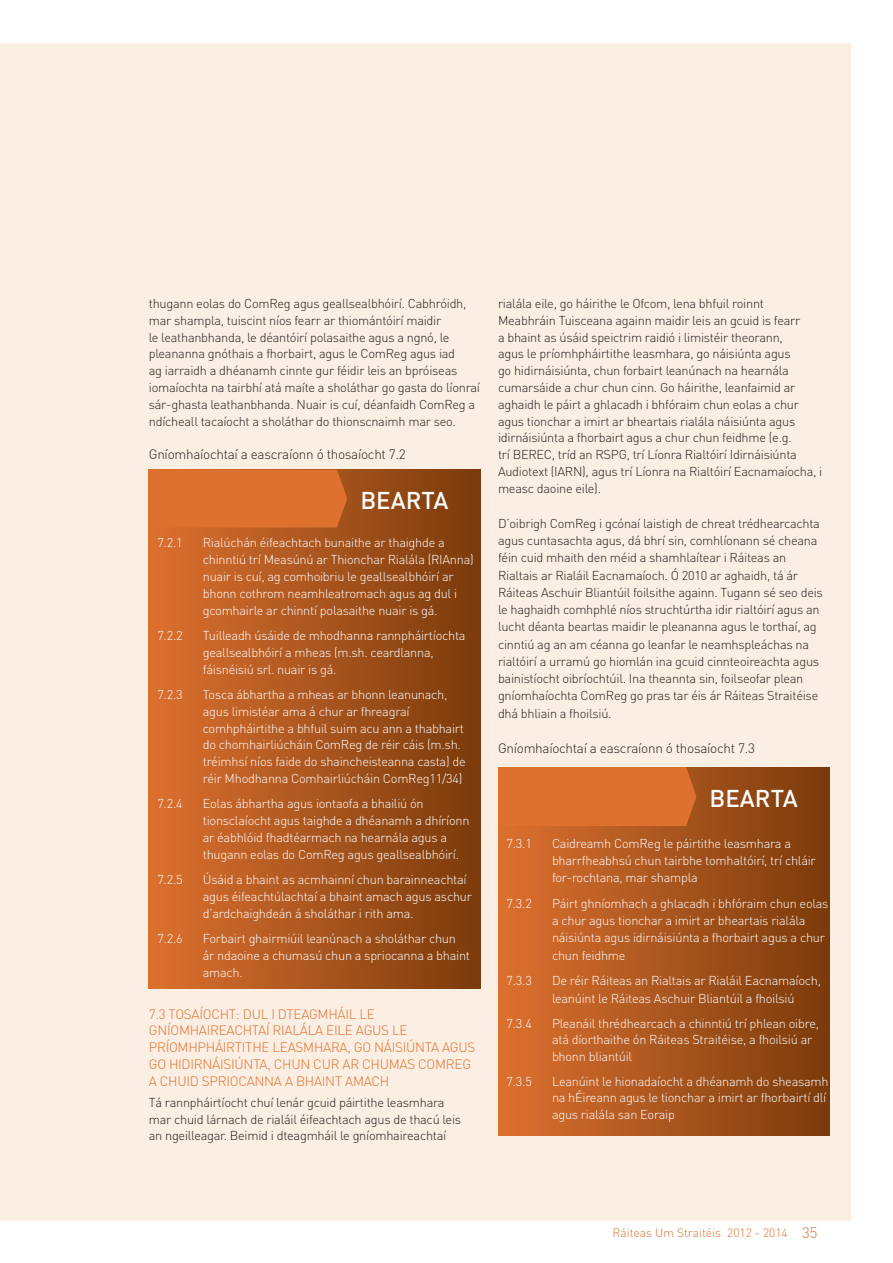
<style>
.page{position:relative;width:893px;height:1263px;background:#fff}
.page>*{position:absolute;margin:0;border:0;box-sizing:border-box;transform-origin:0 0}
.t1{font:500 24px "DIN";color:#fff}
.t2{font:300 13.5px/16.8px "DIN";letter-spacing:-.02em;color:#df712e}
.t3{font:300 13.5px "DIN";letter-spacing:-.02em;color:#231f20}
.t4{font:300 12.75px/16.8px "DIN";letter-spacing:-.02em;color:#231f20}
.t5{font:300 12.75px/16.8px "DIN";letter-spacing:-.02em;color:#fff}
.t6{font:300 12px "DIN";color:#df712e}
.s1{font-size:15px}
</style>
<div class="page">
<div style="left:0;top:43px;width:850px;height:1177px;background:#fbeee2"></div>
<div style="left:498px;top:767px;width:331px;height:368px;background:linear-gradient(to right,#dc7130,#7a3b0c)"></div>
<div style="left:499px;top:767px;width:197px;height:59px;background:#df712e"></div>
<div style="left:149px;top:470px;width:331px;height:519px;background:linear-gradient(to right,#dc7130,#7a3b0c)"></div>
<div style="left:150px;top:470px;width:197px;height:57px;background:#df712e"></div>
<p class="t4" style="left:149px;top:295px;width:333px">thugann eolas do ComReg agus geallsealbhóirí. Cabhróidh, mar shampla, tuiscint níos fearr ar thiomántóirí maidir<br>le leathanbhanda, le déantóirí polasaithe agus a ngnó, le pleananna gnóthais a fhorbairt, agus le ComReg agus iad<br>ag iarraidh a dhéanamh cinnte gur féidir leis an bpróiseas iomaíochta na tairbhí atá maíte a sholáthar go gasta do líonraí sár-ghasta leathanbhanda. Nuair is cuí, déanfaidh ComReg a ndícheall tacaíocht a sholáthar do thionscnaimh mar seo.</p>
<p class="t3" style="left:149px;top:446px;width:258px">Gníomhaíochtaí a eascraíonn ó thosaíocht 7.2</p>
<h1 class="t1" style="left:360px;top:485px;width:90px">BEARTA</h1>
<p class="t5" style="left:157px;top:534px;width:27px">7.2.1</p>
<p class="t5" style="left:203px;top:534px;width:272px">Rialúchán éifeachtach bunaithe ar thaighde a chinntiú trí Measúnú ar Thionchar Rialála (RIAnna) nuair is cuí, ag comhoibriu le geallsealbhóirí ar bhonn cothrom neamhleatromach agus ag dul i gcomhairle ar chinntí polasaithe nuair is gá.</p>
<p class="t5" style="left:157px;top:627px;width:27px">7.2.2</p>
<p class="t5" style="left:203px;top:627px;width:264px">Tuilleadh úsáide de mhodhanna rannpháirtíochta geallsealbhóirí a mheas (m.sh. ceardlanna, fáisnéisiú srl. nuair is gá.</p>
<p class="t5" style="left:157px;top:686px;width:27px">7.2.3</p>
<p class="t5" style="left:203px;top:686px;width:264px">Tosca ábhartha a mheas ar bhonn leanunach, agus limistéar ama á chur ar fhreagraí comhpháirtithe a bhfuil suim acu ann a thabhairt do chomhairliúcháin ComReg de réir cáis (m.sh. tréimhsí níos faide do shaincheisteanna casta) de réir Mhodhanna Comhairliúcháin ComReg11/34)</p>
<p class="t5" style="left:157px;top:795px;width:27px">7.2.4</p>
<p class="t5" style="left:203px;top:795px;width:268px">Eolas ábhartha agus iontaofa a bhailiú ón tionsclaíocht agus taighde a dhéanamh a dhíríonn ar éabhlóid fhadtéarmach na hearnála agus a thugann eolas do ComReg agus geallsealbhóirí.</p>
<p class="t5" style="left:157px;top:871px;width:36px">7.2.5 Ú</p>
<p class="t5" style="left:203px;top:871px;width:271px;text-indent:9px">sáid a bhaint as acmhainní chun barainneachtaí agus éifeachtúlachtaí a bhaint amach agus aschur d’ardchaighdeán á sholáthar i rith ama.</p>
<p class="t5" style="left:157px;top:930px;width:27px">7.2.6</p>
<p class="t5" style="left:203px;top:930px;width:269px">Forbairt ghairmiúil leanúnach a sholáthar chun ár ndaoine a chumasú chun a spriocanna a bhaint amach.</p>
<p class="t2" style="left:149px;top:1005px;width:328px">7.3 TOSAÍOCHT: DUL I DTEAGMHÁIL LE GNÍOMHAIREACHTAÍ RIALÁLA EILE AGUS LE<br>PRÍOMH PHÁIRTITH E LEASMHARA, GO NÁISIÚ NTA AGUS GO H IDIRNÁISIÚ NTA, CH UN CUR AR CH UMAS COMREG A CH UID SPRIOCANNA A BHAINT AMACH</p>
<p class="t4" style="left:149px;top:1094px;width:314px">Tá rannpháirtíocht chuí lenár gcuid páirtithe leasmhara mar chuid lárnach de rialáil éifeachtach agus de thacú leis an ngeilleagar. Beimid i dteagmháil le gníomhaireachtaí</p>
<p class="t4" style="left:498px;top:295px;width:326px">rialála eile, go háirithe le Ofcom, lena bhfuil roinnt Meabhráin Tuisceana againn maidir leis an gcuid is fearr<br>a bhaint as úsáid speictrim raidió i limistéir theorann,<br>agus le príomhpháirtithe leasmhara, go náisiúnta agus<br>go hidirnáisiúnta, chun forbairt leanúnach na hearnála cumarsáide a chur chun cinn. Go háirithe, leanfaimid ar aghaidh le páirt a ghlacadh i bhfóraim chun eolas a chur agus tionchar a imirt ar bheartais rialála náisiúnta agus idirnáisiúnta a fhorbairt agus a chur chun feidhme (e.g.<br>trí BEREC, tríd an RSPG, trí Líonra Rialtóirí Idirnáisiúnta Audiotext (IARN), agus trí Líonra na Rialtóirí Eacnamaíocha, i measc daoine eile).</p>
<p class="t4" style="left:498px;top:514px;width:326px;line-height:17.2px">D’oibrigh ComReg i gcónaí laistigh de chreat trédhearcachta agus cuntasachta agus, dá bhrí sin, comhlíonann sé cheana féin cuid mhaith den méid a shamhlaítear i Ráiteas an Rialtais ar Rialáil Eacnamaíoch. Ó 2010 ar aghaidh, tá ár Ráiteas Aschuir Bliantúil foilsithe againn. Tugann sé seo deis le haghaidh comhphlé níos struchtúrtha idir rialtóirí agus an lucht déanta beartas maidir le pleananna agus le torthaí, ag cinntiú ag an am céanna go leanfar le neamhspleáchas na rialtóirí a urramú go hiomlán ina gcuid cinnteoireachta agus bainistíocht oibríochtúil. Ina theannta sin, foilseofar plean gníomhaíochta ComReg go pras tar éis ár Ráiteas Straitéise dhá bhliain a fhoilsiú.</p>
<p class="t3" style="left:498px;top:739px;width:258px">Gníomhaíochtaí a eascraíonn ó thosaíocht 7.3</p>
<h1 class="t1" style="left:710px;top:782px;width:90px">BEARTA</h1>
<p class="t5" style="left:506px;top:834px;width:27px">7.3.1</p>
<p class="t5" style="left:552px;top:834px;width:265px;line-height:17.2px">Caidreamh ComReg le páirtithe leasmhara a bharrfheabhsú chun tairbhe tomhaltóirí, trí chláir for-rochtana, mar shampla</p>
<p class="t5" style="left:506px;top:895px;width:27px">7.3.2</p>
<p class="t5" style="left:552px;top:894px;width:278px;line-height:17.2px">Páirt ghníomhach a ghlacadh i bhfóraim chun eolas a chur agus tionchar a imirt ar bheartais rialála náisiúnta agus idirnáisiúnta a fhorbairt agus a chur chun feidhme</p>
<p class="t5" style="left:506px;top:972px;width:27px">7.3.3</p>
<p class="t5" style="left:552px;top:972px;width:270px;line-height:17.2px">De réir Ráiteas an Rialtais ar Rialáil Eacnamaíoch, leanúint le Ráiteas Aschuir Bliantúil a fhoilsiú</p>
<p class="t5" style="left:506px;top:1014px;width:27px">7.3.4</p>
<p class="t5" style="left:552px;top:1014px;width:269px">Pleanáil thrédhearcach a chinntiú trí phlean oibre, atá díorthaithe ón Ráiteas Straitéise, a fhoilsiú ar bhonn bliantúil</p>
<p class="t5" style="left:506px;top:1072px;width:27px">7.3.5</p>
<p class="t5" style="left:552px;top:1072px;width:278px">Leanúint le hionadaíocht a dhéanamh do sheasamh na hÉireann agus le tionchar a imirt ar fhorbairtí dlí agus rialála san Eoraip</p>
<p class="t6" style="left:613px;top:1225px;width:206px">Ráiteas Um Straitéis 2012 - 2014 <span class="s1">35</span></p>
</div>
